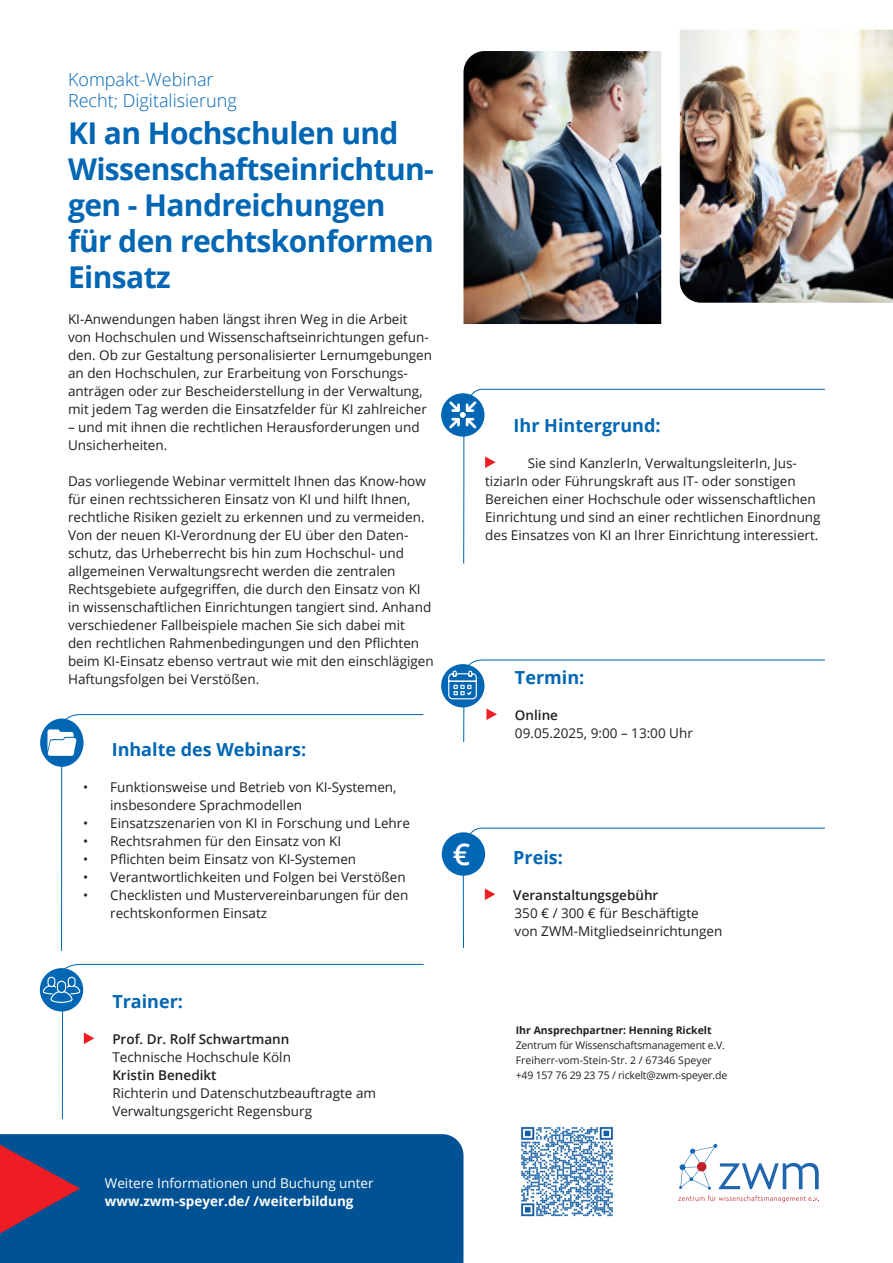
<style>
.page{position:relative;width:893px;height:1263px;background:#fff}
.page>*{position:absolute;margin:0;border:0;box-sizing:border-box;transform-origin:0 0}
.t1{font:700 30px/36px "Open Sans";letter-spacing:-.02em;color:#0166b3}
.t2{font:600 30px "Open Sans";color:#fff}
.t3{font:700 18px "Open Sans";color:#0166b3}
.t4{font:300 18px "Open Sans";color:#0166b3}
.t5{font:13.5px/18px "Open Sans";color:#231f20}
.t6{font:600 13.5px "Open Sans";color:#231f20}
.t7{font:13.5px "Open Sans";color:#fff}
.t8{font:700 13.5px "Open Sans";color:#fff}
.t9{font:10.5px/15px "Open Sans";letter-spacing:-.02em;color:#231f20}
.s1{font-weight:600}
.s2{font-weight:700}
</style>
<div class="page">
<svg style="left:62px;top:964px;width:362px;height:155px"></svg>
<div style="left:40px;top:968px;width:43px;height:43px;background:#0166b3;border-radius:50%"></div>
<svg style="left:42px;top:976px;width:39px;height:27px"></svg>
<div style="left:0;top:1134px;width:463px;height:129px;background:#015294"></div>
<svg style="left:0;top:1144px;width:80px;height:89px;background:#77375b"></svg>
<img style="left:680px;top:30px;width:213px;height:273px">
<img style="left:463px;top:51px;width:198px;height:273px">
<svg style="left:61px;top:714px;width:363px;height:237px"></svg>
<div style="left:40px;top:718px;width:44px;height:49px;background:#0166b3;border-radius:50%"></div>
<svg style="left:47px;top:729px;width:29px;height:27px"></svg>
<svg style="left:463px;top:828px;width:362px;height:120px"></svg>
<div style="left:442px;top:832px;width:43px;height:44px;background:#0166b3;border-radius:50%"></div>
<div style="left:441px;top:664px;width:43px;height:43px;background:#0166b3;border-radius:50%"></div>
<svg style="left:448px;top:660px;width:377px;height:82px"></svg>
<svg style="left:463px;top:389px;width:362px;height:175px"></svg>
<div style="left:441px;top:393px;width:43px;height:44px;background:#0166b3;border-radius:50%"></div>
<svg style="left:449px;top:401px;width:27px;height:27px"></svg>
<svg style="left:678px;top:1144px;width:141px;height:58px"></svg>
<img style="left:521px;top:1126px;width:93px;height:91px">
<p class="t4" style="left:68px;top:67px;width:147px">Kompakt-Webinar</p>
<p class="t4" style="left:68px;top:88px;width:170px">Recht; Digitalisierung</p>
<p class="t1" style="left:68px;top:114px;width:367px">KI an Hochschulen und<br>Wissenschaftseinrichtun&shy;gen - Handreichungen für den rechtskonformen<br>Einsatz</p>
<p class="t5" style="left:68px;top:310px;width:366px">KI-Anwendungen haben längst ihren Weg in die Arbeit von Hochschulen und Wissenschaftseinrichtungen gefun&shy;den. Ob zur Gestaltung personalisierter Lernumgebungen an den Hochschulen, zur Erarbeitung von Forschungs&shy;anträgen oder zur Bescheiderstellung in der Verwaltung, mit jedem Tag werden die Einsatzfelder für KI zahlreicher</p>
<p class="t5" style="left:68px;top:418px;width:353px">– und mit ihnen die rechtlichen Herausforderungen und<br>Unsicherheiten.</p>
<p class="t5" style="left:68px;top:472px;width:367px">Das vorliegende Webinar vermittelt Ihnen das Know-how für einen rechtssicheren Einsatz von KI und hilft Ihnen, rechtliche Risiken gezielt zu erkennen und zu vermeiden.<br>Von der neuen KI-Verordnung der EU über den Daten&shy;schutz, das Urheberrecht bis hin zum Hochschul- und allgemeinen Verwaltungsrecht werden die zentralen Rechtsgebiete aufgegriffen, die durch den Einsatz von KI in wissenschaftlichen Einrichtungen tangiert sind. Anhand verschiedener Fallbeispiele machen Sie sich dabei mit<br>den rechtlichen Rahmenbedingungen und den Pflichten beim KI-Einsatz ebenso vertraut wie mit den einschlägigen Haftungsfolgen bei Verstößen.</p>
<p class="t3" style="left:112px;top:737px;width:196px">Inhalte des Webinars:</p>
<p class="t5" style="left:110px;top:778px;width:288px;text-indent:-27px">• Funktionsweise und Betrieb von KI-Systemen, insbesondere Sprachmodellen</p>
<p class="t5" style="left:83px;top:814px;width:328px">• Einsatzszenarien von KI in Forschung und Lehre</p>
<p class="t5" style="left:83px;top:832px;width:260px">• Rechtsrahmen für den Einsatz von KI</p>
<p class="t5" style="left:83px;top:850px;width:274px">• Pflichten beim Einsatz von KI-Systemen</p>
<p class="t5" style="left:83px;top:868px;width:324px">• Verantwortlichkeiten und Folgen bei Verstößen</p>
<p class="t5" style="left:110px;top:886px;width:300px;text-indent:-27px">• Checklisten und Mustervereinbarungen für den rechtskonformen Einsatz</p>
<p class="t3" style="left:514px;top:413px;width:148px">Ihr Hintergrund:</p>
<p class="t5" style="left:485px;top:454px;width:337px;text-indent:43px">Sie sind KanzlerIn, VerwaltungsleiterIn, Jus&shy;tiziarIn oder Führungskraft aus IT- oder sonstigen Bereichen einer Hochschule oder wissenschaftlichen Einrichtung und sind an einer rechtlichen Einordnung des Einsatzes von KI an Ihrer Einrichtung interessiert.</p>
<p class="t2" style="left:453px;top:833px;width:19px">€</p>
<p class="t3" style="left:515px;top:665px;width:71px">Termin:</p>
<p class="t6" style="left:515px;top:706px;width:45px">Online</p>
<p class="t5" style="left:515px;top:724px;width:179px">09.05.2025, 9:00 – 13:00 Uhr</p>
<p class="t3" style="left:513px;top:845px;width:51px">Preis:</p>
<p class="t6" style="left:513px;top:886px;width:147px">Veranstaltungsgebühr</p>
<p class="t5" style="left:515px;top:904px;width:209px">350 € / 300 € für Beschäftigte von ZWM-Mitgliedseinrichtungen</p>
<p class="t3" style="left:112px;top:989px;width:72px">Trainer:</p>
<p class="t5" style="left:112px;top:1030px;width:180px"><span class="s1">Prof. Dr. Rolf Schwartmann<br></span>Technische Hochschule Köln</p>
<p class="t6" style="left:112px;top:1066px;width:106px">Kristin Benedikt</p>
<p class="t5" style="left:112px;top:1084px;width:265px">Richterin und Datenschutzbeauftragte am</p>
<p class="t5" style="left:112px;top:1102px;width:201px">Verwaltungsgericht Regensburg</p>
<p class="t9" style="left:516px;top:1022px;width:213px"><span class="s2">Ihr Ansprechpartner: Henning Rickelt </span>Zentrum für Wissenschaftsmanagement e.V.<br>Freiherr-vom-Stein-Str. 2 / 67346 Speyer +49 157 76 29 23 75 / rickelt@zwm-speyer.de</p>
<p class="t7" style="left:105px;top:1174px;width:270px">Weitere Informationen und Buchung unter</p>
<p class="t8" style="left:105px;top:1192px;width:250px">www.zwm-speyer.de/ /weiterbildung</p>
</div>
